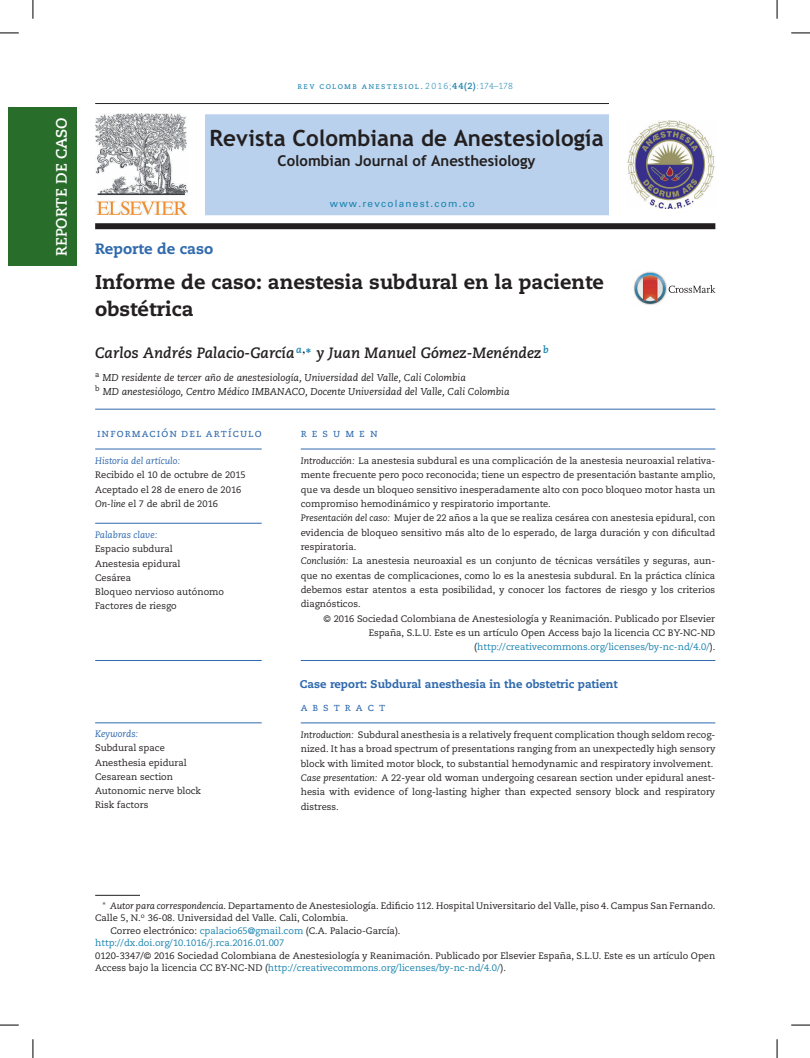
<style>
.page{position:relative;width:810px;height:1058px;background:#fff}
.page>*{position:absolute;margin:0;border:0;box-sizing:border-box;transform-origin:0 0}
.t1{font:700 22.38px "Trebuchet MS";color:#231f20}
.t2{font:800 19.88px/27.4px "Caecilia";color:#231f20}
.t3{font:italic 700 15px "Caecilia";color:#231f20}
.t4{font:700 15px "Trebuchet MS";color:#231f20}
.t5{font:700 15px "Caecilia LT Std";color:#fff}
.t6{font:800 15px "Caecilia";color:#306aad}
.t7{font:800 11.25px "Caecilia";color:#306aad}
.t8{font:11.25px "Caecilia Roman SC";letter-spacing:.095em;color:#306aad}
.t9{font:11.25px "Caecilia Roman SC";letter-spacing:.445em;color:#306aad}
.t10{font:italic 10px/14.4px "Caecilia";color:#231f20}
.t11{font:10px "Univers";letter-spacing:.125em;color:#1a83af}
.t12{font:9.38px/14.2px "Caecilia";color:#231f20}
.t13{font:9.38px "Caecilia";color:#1a83af}
.t14{font:8.75px "Caecilia Roman SC";letter-spacing:.145em;color:#1a83af}
.s1{font-family:"Caecilia";font-weight:300}
.s2{font-family:"Caecilia";font-weight:700}
.s3{font-style:italic;color:#306aad}
.s4{font-style:italic}
.s5{color:#231f20}
.s6{color:#1a83af}
</style>
<div class="page">
<div style="left:8px;top:107px;width:69px;height:159px;background:#286d29"></div>
<hr style="left:95px;top:103px;width:514px;height:1px;background:#231f20">
<div style="left:205px;top:114px;width:404px;height:101px;background:#b9d1ec"></div>
<img style="left:95px;top:114px;width:93px;height:101px">
<img style="left:627px;top:120px;width:88px;height:89px">
<div style="left:95px;top:223px;width:620px;height:6px;background:#231f20"></div>
<svg style="left:669px;top:285px;width:46px;height:8px"></svg>
<img style="left:633px;top:271px;width:34px;height:34px">
<hr style="left:95px;top:409px;width:620px;height:1px;background:#306aad">
<hr style="left:95px;top:449px;width:167px;height:1px;background:#306aad">
<hr style="left:95px;top:523px;width:167px;height:1px;background:#306aad">
<hr style="left:301px;top:449px;width:414px;height:1px;background:#306aad">
<hr style="left:95px;top:660px;width:167px;height:1px;background:#306aad">
<hr style="left:301px;top:660px;width:414px;height:1px;background:#306aad">
<hr style="left:95px;top:723px;width:167px;height:1px;background:#306aad">
<hr style="left:301px;top:723px;width:414px;height:1px;background:#306aad">
<hr style="left:95px;top:895px;width:45px;height:1px;background:#231f20">
<svg style="left:0;top:32px;width:19px;height:2px"></svg>
<svg style="left:791px;top:32px;width:19px;height:2px"></svg>
<svg style="left:0;top:1024px;width:19px;height:2px"></svg>
<svg style="left:791px;top:1024px;width:19px;height:2px"></svg>
<svg style="left:32px;top:0;width:2px;height:19px"></svg>
<svg style="left:32px;top:1039px;width:2px;height:19px"></svg>
<svg style="left:776px;top:0;width:2px;height:19px"></svg>
<svg style="left:776px;top:1039px;width:2px;height:19px"></svg>
<h3 class="t5" style="left:53px;top:256px;width:140px;rotate:-90deg">REPORTE DE CASO</h3>
<p class="t14" style="left:298px;top:81px;width:217px">rev colomb anestesiol. <span class="s1">2016;</span><span class="s2">44(2)</span><span class="s1">:174–178</span></p>
<p class="t1" style="left:209px;top:124px;width:396px">Revista Colombiana de Anestesiología</p>
<p class="t4" style="left:278px;top:151px;width:259px">Colombian Journal of Anesthesiology</p>
<p class="t11" style="left:330px;top:198px;width:147px">www.revcolanest.com.co</p>
<p class="t6" style="left:95px;top:239px;width:120px">Reporte de caso</p>
<p class="t2" style="left:95px;top:268px;width:510px">Informe de caso: anestesia subdural en la paciente obstétrica</p>
<p class="t3" style="left:95px;top:344px;width:455px">Carlos Andrés Palacio-García <sup>a</sup><sup>,</sup><sup>∗</sup> y Juan Manuel Gómez-Menéndez <sup>b</sup></p>
<p class="t10" style="left:95px;top:370px;width:372px"><sup>a</sup> MD residente de tercer ano de anestesiología, Universidad del Valle, Cali Colombia</p>
<p class="t10" style="left:95px;top:370px;width:416px;text-indent:117px">˜<br><sup>b</sup> MD anestesiólogo, Centro Médico IMBANACO, Docente Universidad del Valle, Cali Colombia</p>
<p class="t8" style="left:97px;top:426px;width:166px">información del artículo</p>
<p class="t12" style="left:95px;top:454px;width:152px"><span class="s3">Historia del artículo:<br></span>Recibido el 10 de octubre de 2015<br>Aceptado el 28 de enero de 2016<br><span class="s4">On-line</span> el 7 de abril de 2016</p>
<p class="t12" style="left:95px;top:528px;width:130px"><span class="s3">Palabras clave:<br></span>Espacio subdural<br>Anestesia epidural<br>Cesárea<br>Bloqueo nervioso autónomo<br>Factores de riesgo</p>
<p class="t9" style="left:301px;top:426px;width:78px">resumen</p>
<p class="t12" style="left:301px;top:454px;width:416px"><span class="s4">Introducción:</span> La anestesia subdural es una complicación de la anestesia neuroaxial relativa&shy;mente frecuente pero poco reconocida; tiene un espectro de presentación bastante amplio, que va desde un bloqueo sensitivo inesperadamente alto con poco bloqueo motor hasta un compromiso hemodinámico y respiratorio importante.<br><span class="s4">Presentación del caso:</span> Mujer de 22 anos a la que se realiza cesárea con anestesia epidural, con</p>
<p class="t12" style="left:456px;top:511px;width:4px">˜</p>
<p class="t12" style="left:301px;top:525px;width:416px">evidencia de bloqueo sensitivo más alto de lo esperado, de larga duración y con dificultad</p>
<p class="t12" style="left:301px;top:540px;width:57px">respiratoria.</p>
<p class="t12" style="left:301px;top:554px;width:416px"><span class="s4">Conclusión:</span> La anestesia neuroaxial es un conjunto de técnicas versátiles y seguras, aun-</p>
<p class="t12" style="left:301px;top:568px;width:416px">que no exentas de complicaciones, como lo es la anestesia subdural. En la práctica clínica</p>
<p class="t12" style="left:301px;top:583px;width:416px">debemos estar atentos a esta posibilidad, y conocer los factores de riesgo y los criterios</p>
<p class="t12" style="left:301px;top:597px;width:61px">diagnósticos.</p>
<p class="t12" style="left:324px;top:612px;width:393px">© 2016 Sociedad Colombiana de Anestesiología y Reanimación. Publicado por Elsevier</p>
<p class="t12" style="left:369px;top:626px;width:348px">España, S.L.U. Este es un artículo Open Access bajo la licencia CC BY-NC-ND</p>
<p class="t13" style="left:474px;top:642px;width:243px"><span class="s5">(</span>http://creativecommons.org/licenses/by-nc-nd/4.0/<span class="s5">).</span></p>
<p class="t7" style="left:300px;top:677px;width:319px">Case report: Subdural anesthesia in the obstetric patient</p>
<p class="t12" style="left:95px;top:727px;width:107px"><span class="s3">Keywords:<br></span>Subdural space<br>Anesthesia epidural<br>Cesarean section<br>Autonomic nerve block<br>Risk factors</p>
<p class="t9" style="left:301px;top:700px;width:86px">abstract</p>
<p class="t12" style="left:301px;top:728px;width:416px"><span class="s4">Introduction:</span> Subdural anesthesia is a relatively frequent complication though seldom recog&shy;nized. It has a broad spectrum of presentations ranging from an unexpectedly high sensory block with limited motor block, to substantial hemodynamic and respiratory involvement.<br><span class="s4">Case presentation:</span> A 22-year old woman undergoing cesarean section under epidural anest&shy;hesia with evidence of long-lasting higher than expected sensory block and respiratory distress.</p>
<p class="t12" style="left:102px;top:899px;width:614px"><sup>∗</sup> <span class="s4">Autor para correspondencia</span>. Departamento de Anestesiología. Edificio 112. Hospital Universitario del Valle, piso 4. Campus San Fernando.</p>
<p class="t12" style="left:95px;top:911px;width:255px">Calle 5, N.<sup>o</sup> 36-08. Universidad del Valle. Cali, Colombia.</p>
<p class="t12" style="left:110px;top:923px;width:292px">Correo electrónico: <span class="s6">cpalacio65@gmail.com</span> (C.A. Palacio-García).</p>
<p class="t13" style="left:95px;top:937px;width:191px">http://dx.doi.org/10.1016/j.rca.2016.01.007</p>
<p class="t12" style="left:95px;top:948px;width:622px">0120-3347/© 2016 Sociedad Colombiana de Anestesiología y Reanimación. Publicado por Elsevier España, S.L.U. Este es un artículo Open</p>
<p class="t13" style="left:95px;top:962px;width:412px"><span class="s5">Access bajo la licencia CC BY-NC-ND (</span>http://creativecommons.org/licenses/by-nc-nd/4.0/<span class="s5">).</span></p>
</div>
